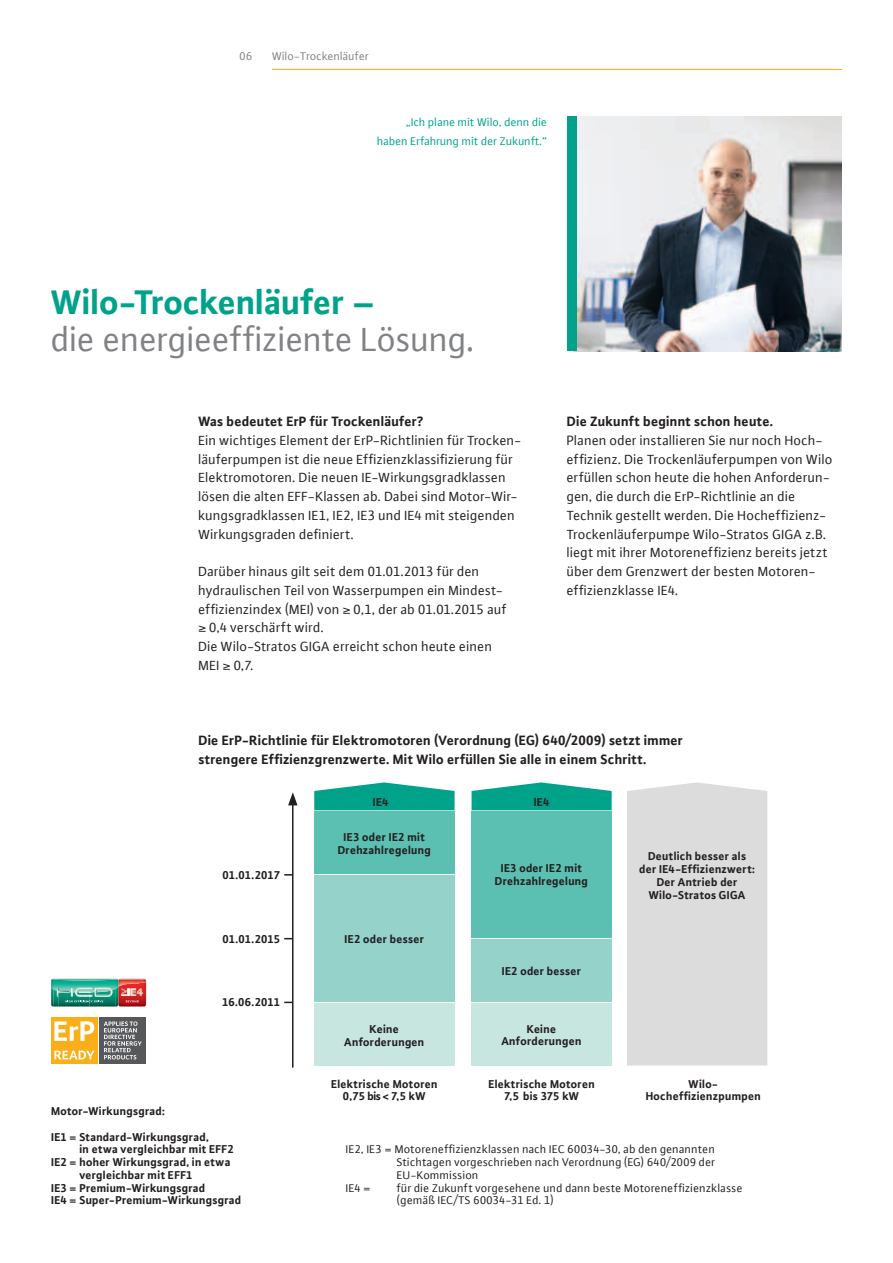
<style>
.page{position:relative;width:893px;height:1263px;background:#fff}
.page>*{position:absolute;margin:0;border:0;box-sizing:border-box;transform-origin:0 0}
.t1{font:36px "WILO Plus FM";letter-spacing:-.01em;color:#808285}
.t2{font:700 36px "WILO Plus FM";letter-spacing:-.01em;color:#00a38a}
.t3{font:14.25px/18.8px "WILO Plus FM";letter-spacing:.005em;color:#231f20}
.t4{font:700 14.25px/18.8px "WILO Plus FM";letter-spacing:.005em;color:#231f20}
.t5{font:700 12px/12.8px "WILO Plus FM";letter-spacing:.01em;color:#231f20;text-align:center}
.t6{font:12px/12.8px "WILO Plus FM";letter-spacing:.015em;color:#231f20}
.t7{font:12px/18.8px "WILO Plus FM";color:#00a38a;text-align:right}
.t8{font:12px "WILO Plus FM";color:#808285}
</style>
<div class="page">
<img style="left:577px;top:117px;width:265px;height:234px">
<hr style="left:272px;top:69px;width:570px;height:1px;background:#faaf18">
<svg style="left:51px;top:979px;width:95px;height:27px;background:#678c7b"></svg>
<div style="left:99px;top:1017px;width:47px;height:47px;background:#57585a"></div>
<svg style="left:104px;top:1021px;width:38px;height:38px"></svg>
<div style="left:51px;top:1017px;width:47px;height:47px;background:#faaf18"></div>
<svg style="left:54px;top:1021px;width:40px;height:20px"></svg>
<svg style="left:54px;top:1050px;width:41px;height:9px"></svg>
<div style="left:567px;top:117px;width:10px;height:234px;background:#00a38a"></div>
<div style="left:627px;top:782px;width:140px;height:283px;background:#dcdcdd"></div>
<div style="left:314px;top:1003px;width:141px;height:62px;background:#c8e6e0"></div>
<div style="left:314px;top:875px;width:141px;height:127px;background:#95d2c9"></div>
<div style="left:314px;top:812px;width:141px;height:62px;background:#5bc0b1"></div>
<hr style="left:292px;top:804px;width:1px;height:263px;background:#231f20">
<div style="left:472px;top:1003px;width:140px;height:62px;background:#c8e6e0"></div>
<div style="left:472px;top:939px;width:140px;height:63px;background:#95d2c9"></div>
<div style="left:472px;top:812px;width:140px;height:126px;background:#5bc0b1"></div>
<svg style="left:314px;top:782px;width:141px;height:28px"></svg>
<svg style="left:472px;top:782px;width:140px;height:28px"></svg>
<svg style="left:288px;top:792px;width:10px;height:13px"></svg>
<p class="t8" style="left:240px;top:49px;width:14px">06</p>
<p class="t8" style="left:272px;top:49px;width:98px">Wilo-Trockenläufer</p>
<p class="t7" style="left:377px;top:112px;width:172px">„Ich plane mit Wilo, denn die haben Erfahrung mit der Zukunft.“</p>
<h1 class="t2" style="left:51px;top:277px;width:326px">Wilo-Trockenläufer –</h1>
<h1 class="t1" style="left:51px;top:317px;width:426px">die energieeffiziente Lösung.</h1>
<p class="t4" style="left:198px;top:411px;width:227px">Was bedeutet ErP für Trockenläufer?</p>
<p class="t3" style="left:198px;top:430px;width:323px">Ein wichtiges Element der ErP-Richtlinien für Trocken&shy;läuferpumpen ist die neue Effizienzklassifizierung für Elektromotoren. Die neuen IE-Wirkungsgradklassen lösen die alten EFF-Klassen ab. Dabei sind Motor-Wir&shy;kungsgradklassen IE1, IE2, IE3 und IE4 mit steigenden Wirkungsgraden definiert.</p>
<p class="t3" style="left:198px;top:562px;width:310px">Darüber hinaus gilt seit dem 01.01.2013 für den hydraulischen Teil von Wasserpumpen ein Mindest&shy;effizienzindex (MEI) von ≥ 0,1, der ab 01.01.2015 auf ≥ 0,4 verschärft wird.<br>Die Wilo-Stratos GIGA erreicht schon heute einen MEI ≥ 0,7.</p>
<p class="t4" style="left:567px;top:411px;width:208px">Die Zukunft beginnt schon heute.</p>
<p class="t3" style="left:567px;top:430px;width:267px">Planen oder installieren Sie nur noch Hoch&shy;effizienz. Die Trockenläuferpumpen von Wilo erfüllen schon heute die hohen Anforderun&shy;gen, die durch die ErP-Richtlinie an die Technik gestellt werden. Die Hocheffizienz-Trockenläuferpumpe Wilo-Stratos GIGA z.B. liegt mit ihrer Motoreneffizienz bereits jetzt über dem Grenzwert der besten Motoren&shy;effizienzklasse IE4.</p>
<p class="t4" style="left:198px;top:730px;width:486px">Die ErP-Richtlinie für Elektromotoren (Verordnung (EG) 640/2009) setzt immer strengere Effizienzgrenzwerte. Mit Wilo erfüllen Sie alle in einem Schritt.</p>
<p class="t5" style="left:223px;top:868px;width:59px">01.01.2017</p>
<p class="t5" style="left:222px;top:932px;width:59px">01.01.2015</p>
<p class="t5" style="left:222px;top:995px;width:59px">16.06.2011</p>
<p class="t5" style="left:51px;top:1098px;width:159px;line-height:25.5px;text-align:left">Motor-Wirkungsgrad:<br>IE1 = Standard-Wirkungsgrad,</p>
<p class="t5" style="left:79px;top:1142px;width:156px">in etwa vergleichbar mit EFF2</p>
<p class="t5" style="left:51px;top:1155px;width:181px">IE2 = hoher Wirkungsgrad, in etwa</p>
<p class="t5" style="left:79px;top:1168px;width:115px">vergleichbar mit EFF1</p>
<p class="t5" style="left:51px;top:1181px;width:156px">IE3 = Premium-Wirkungsgrad</p>
<p class="t5" style="left:51px;top:1193px;width:192px">IE4 = Super-Premium-Wirkungsgrad</p>
<p class="t5" style="left:373px;top:795px;width:17px">IE4</p>
<p class="t5" style="left:534px;top:795px;width:17px">IE4</p>
<p class="t5" style="left:338px;top:830px;width:95px">IE3 oder IE2 mit<br>Drehzahlregelung</p>
<p class="t5" style="left:345px;top:932px;width:81px">IE2 oder besser</p>
<p class="t5" style="left:344px;top:1022px;width:82px">Keine<br>Anforderungen</p>
<p class="t5" style="left:495px;top:861px;width:95px">IE3 oder IE2 mit<br>Drehzahlregelung</p>
<p class="t5" style="left:502px;top:964px;width:81px">IE2 oder besser</p>
<p class="t5" style="left:501px;top:1022px;width:82px">Keine<br>Anforderungen</p>
<p class="t5" style="left:331px;top:1077px;width:108px">Elektrische Motoren<br>0,75 bis &lt; 7,5 kW</p>
<p class="t5" style="left:488px;top:1077px;width:108px">Elektrische Motoren<br>7,5 bis 375 kW</p>
<p class="t5" style="left:639px;top:849px;width:117px">Deutlich besser als der IE4-Effizienzwert:<br>Der Antrieb der<br>Wilo-Stratos GIGA</p>
<p class="t5" style="left:646px;top:1077px;width:117px">Wilo-<br>Hocheffizienzpumpen</p>
<p class="t6" style="left:346px;top:1143px;width:371px">IE2, IE3 = Motoreneffizienzklassen nach IEC 60034-30, ab den genannten</p>
<p class="t6" style="left:397px;top:1155px;width:320px">Stichtagen vorgeschrieben nach Verordnung (EG) 640/2009 der</p>
<p class="t6" style="left:397px;top:1168px;width:83px">EU-Kommission</p>
<p class="t6" style="left:346px;top:1181px;width:27px">IE4 =</p>
<p class="t6" style="left:397px;top:1181px;width:347px">für die Zukunft vorgesehene und dann beste Motoreneffizienzklasse (gemäß IEC/TS 60034-31 Ed. 1)</p>
</div>
